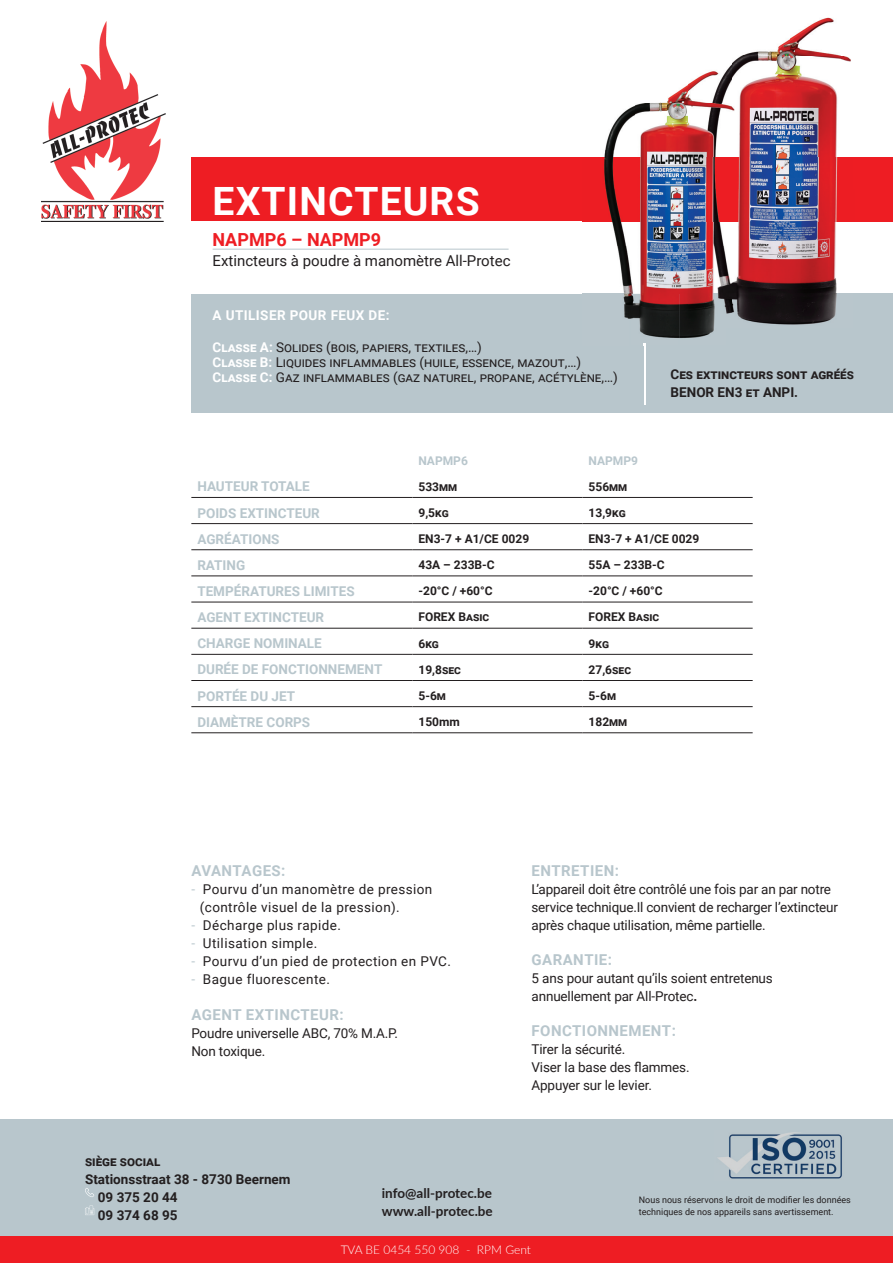
<style>
.page{position:relative;width:893px;height:1263px;background:#fff}
.page>*{position:absolute;margin:0;border:0;box-sizing:border-box;transform-origin:0 0}
.t1{font:700 39px "Roboto";letter-spacing:.03em;color:#fff}
.t2{font:700 18px "Roboto";color:#ee1d23}
.t3{font:700 15px "Roboto";letter-spacing:.03em;color:#b8c6cc}
.t4{font:15px "Roboto";color:#231f20}
.t5{font:13.5px/18px "Roboto";letter-spacing:-.01em;color:#231f20}
.t6{font:13.5px/18px "Roboto";letter-spacing:.03em;color:#231f20}
.t7{font:700 13.5px "Roboto";color:#b8c6cc}
.t8{font:700 13.5px/18px "Roboto";color:#231f20}
.t9{font:700 13.5px/18px "Lato";color:#231f20}
.t10{font:700 13.5px "Roboto";letter-spacing:.03em;color:#fff}
.t11{font:700 12px "Roboto";color:#231f20}
.t12{font:300 12px "Lato";color:#fff}
.t13{font:700 12px "Roboto";color:#b8c6cc}
.t14{font:9px/12px "Roboto";color:#231f20}
.s1{font-weight:700;color:#fff}
.s2{color:#b8c6cc}
.s3{font-weight:700}
</style>
<div class="page">
<div style="left:191px;top:294px;width:702px;height:118px;background:#b8c6cc"></div>
<hr style="left:644px;top:343px;width:1px;height:62px;background:#fff">
<div style="left:191px;top:157px;width:702px;height:64px;background:#ee1d23"></div>
<div style="left:0;top:1119px;width:893px;height:117px;background:#b8c6cc"></div>
<div style="left:0;top:1236px;width:893px;height:27px;background:#ee1d23"></div>
<svg style="left:85px;top:1205px;width:9px;height:10px"></svg>
<svg style="left:85px;top:1188px;width:9px;height:9px"></svg>
<img style="left:717px;top:1132px;width:125px;height:47px">
<hr style="left:213px;top:249px;width:296px;height:1px;background:#b8c6cc">
<img style="left:41px;top:22px;width:124px;height:200px">
<hr style="left:191px;top:497px;width:221px;height:1px;background:#231f20">
<hr style="left:412px;top:497px;width:171px;height:1px;background:#231f20">
<hr style="left:583px;top:497px;width:170px;height:1px;background:#231f20">
<hr style="left:191px;top:523px;width:221px;height:1px;background:#231f20">
<hr style="left:412px;top:523px;width:171px;height:1px;background:#231f20">
<hr style="left:583px;top:523px;width:170px;height:1px;background:#231f20">
<hr style="left:191px;top:549px;width:221px;height:1px;background:#231f20">
<hr style="left:412px;top:549px;width:171px;height:1px;background:#231f20">
<hr style="left:583px;top:549px;width:170px;height:1px;background:#231f20">
<hr style="left:191px;top:576px;width:221px;height:1px;background:#231f20">
<hr style="left:412px;top:576px;width:171px;height:1px;background:#231f20">
<hr style="left:583px;top:576px;width:170px;height:1px;background:#231f20">
<hr style="left:191px;top:602px;width:221px;height:1px;background:#231f20">
<hr style="left:412px;top:602px;width:171px;height:1px;background:#231f20">
<hr style="left:583px;top:602px;width:170px;height:1px;background:#231f20">
<hr style="left:191px;top:628px;width:221px;height:1px;background:#231f20">
<hr style="left:412px;top:628px;width:171px;height:1px;background:#231f20">
<hr style="left:583px;top:628px;width:170px;height:1px;background:#231f20">
<hr style="left:191px;top:654px;width:221px;height:1px;background:#231f20">
<hr style="left:412px;top:654px;width:171px;height:1px;background:#231f20">
<hr style="left:583px;top:654px;width:170px;height:1px;background:#231f20">
<hr style="left:191px;top:680px;width:221px;height:1px;background:#231f20">
<hr style="left:412px;top:680px;width:171px;height:1px;background:#231f20">
<hr style="left:583px;top:680px;width:170px;height:1px;background:#231f20">
<hr style="left:191px;top:706px;width:221px;height:1px;background:#231f20">
<hr style="left:412px;top:706px;width:171px;height:1px;background:#231f20">
<hr style="left:583px;top:706px;width:170px;height:1px;background:#231f20">
<hr style="left:191px;top:732px;width:221px;height:1px;background:#231f20">
<hr style="left:412px;top:732px;width:171px;height:1px;background:#231f20">
<hr style="left:583px;top:732px;width:170px;height:1px;background:#231f20">
<img style="left:741px;top:17px;width:106px;height:40px">
<img style="left:776px;top:57px;width:117px;height:268px">
<img style="left:582px;top:56px;width:194px;height:238px">
<img style="left:623px;top:294px;width:91px;height:52px">
<img style="left:689px;top:294px;width:87px;height:33px">
<h1 class="t1" style="left:213px;top:174px;width:269px">EXTINCTEURS</h1>
<h2 class="t2" style="left:213px;top:227px;width:170px">NAPMP6 – NAPMP9</h2>
<p class="t4" style="left:213px;top:250px;width:299px">Extincteurs à poudre à manomètre All-Protec</p>
<p class="t10" style="left:213px;top:305px;width:178px">A UTILISER POUR FEUX DE:</p>
<p class="t5" style="left:213px;top:339px;width:407px;line-height:15px"><span class="s1">CLASSE A:</span> SOLIDES (BOIS, PAPIERS, TEXTILES,…)<br><span class="s1">CLASSE B:</span> LIQUIDES INFLAMMABLES (HUILE, ESSENCE, MAZOUT,…)<br><span class="s1">CLASSE C:</span> GAZ INFLAMMABLES (GAZ NATUREL, PROPANE, ACÉTYLÈNE,…)</p>
<p class="t13" style="left:418px;top:453px;width:51px">NAPMP6</p>
<p class="t13" style="left:589px;top:453px;width:51px">NAPMP9</p>
<p class="t8" style="left:671px;top:364px;width:185px">CES EXTINCTEURS SONT AGRÉÉS<br>BENOR EN3 ET ANPI.</p>
<p class="t7" style="left:197px;top:477px;width:114px">HAUTEUR TOTALE</p>
<p class="t11" style="left:418px;top:478px;width:40px">533MM</p>
<p class="t11" style="left:589px;top:478px;width:40px">556MM</p>
<p class="t7" style="left:197px;top:503px;width:124px">POIDS EXTINCTEUR</p>
<p class="t11" style="left:418px;top:504px;width:32px">9,5KG</p>
<p class="t11" style="left:589px;top:504px;width:39px">13,9KG</p>
<p class="t7" style="left:197px;top:529px;width:84px">AGRÉATIONS</p>
<p class="t11" style="left:418px;top:530px;width:112px">EN3-7 + A1/CE 0029</p>
<p class="t11" style="left:589px;top:530px;width:112px">EN3-7 + A1/CE 0029</p>
<p class="t7" style="left:197px;top:556px;width:49px">RATING</p>
<p class="t11" style="left:418px;top:556px;width:78px">43A – 233B-C</p>
<p class="t11" style="left:589px;top:556px;width:78px">55A – 233B-C</p>
<p class="t7" style="left:197px;top:582px;width:159px">TEMPÉRATURES LIMITES</p>
<p class="t11" style="left:418px;top:583px;width:76px">-20°C / +60°C</p>
<p class="t11" style="left:589px;top:583px;width:76px">-20°C / +60°C</p>
<p class="t7" style="left:197px;top:608px;width:128px">AGENT EXTINCTEUR</p>
<p class="t11" style="left:418px;top:609px;width:72px">FOREX BASIC</p>
<p class="t11" style="left:589px;top:609px;width:72px">FOREX BASIC</p>
<p class="t7" style="left:197px;top:634px;width:126px">CHARGE NOMINALE</p>
<p class="t11" style="left:418px;top:635px;width:22px">6KG</p>
<p class="t11" style="left:589px;top:635px;width:22px">9KG</p>
<p class="t7" style="left:197px;top:660px;width:187px">DURÉE DE FONCTIONNEMENT</p>
<p class="t11" style="left:418px;top:661px;width:44px">19,8SEC</p>
<p class="t11" style="left:589px;top:661px;width:44px">27,6SEC</p>
<p class="t7" style="left:197px;top:686px;width:99px">PORTÉE DU JET</p>
<p class="t11" style="left:418px;top:687px;width:29px">5-6M</p>
<p class="t11" style="left:589px;top:687px;width:29px">5-6M</p>
<p class="t7" style="left:197px;top:712px;width:114px">DIAMÈTRE CORPS</p>
<p class="t11" style="left:418px;top:713px;width:43px">150mm</p>
<p class="t11" style="left:589px;top:713px;width:40px">182MM</p>
<p class="t3" style="left:191px;top:860px;width:96px">AVANTAGES:</p>
<p class="t6" style="left:200px;top:880px;width:234px;text-indent:-9px"><span class="s2">-</span> Pourvu d’un manomètre de pression (contrôle visuel de la pression).</p>
<p class="t6" style="left:191px;top:916px;width:151px"><span class="s2">-</span> Décharge plus rapide.</p>
<p class="t6" style="left:191px;top:934px;width:128px"><span class="s2">-</span> Utilisation simple.</p>
<p class="t6" style="left:191px;top:952px;width:261px"><span class="s2">-</span> Pourvu d’un pied de protection en PVC.</p>
<p class="t6" style="left:191px;top:970px;width:140px"><span class="s2">-</span> Bague fluorescente.</p>
<p class="t3" style="left:191px;top:1004px;width:154px">AGENT EXTINCTEUR:</p>
<p class="t5" style="left:191px;top:1024px;width:208px">Poudre universelle ABC, 70% M.A.P.<br>Non toxique.</p>
<p class="t3" style="left:531px;top:860px;width:89px">ENTRETIEN:</p>
<p class="t5" style="left:531px;top:880px;width:308px">L’appareil doit être contrôlé une fois par an par notre service technique.Il convient de recharger l’extincteur après chaque utilisation, même partielle.</p>
<p class="t3" style="left:531px;top:949px;width:82px">GARANTIE:</p>
<p class="t5" style="left:531px;top:969px;width:243px">5 ans pour autant qu’ils soient entretenus annuellement par All-Protec<span class="s3">.</span></p>
<p class="t3" style="left:531px;top:1020px;width:146px">FONCTIONNEMENT:</p>
<p class="t5" style="left:531px;top:1040px;width:160px">Tirer la sécurité.<br>Viser la base des flammes.<br>Appuyer sur le levier.</p>
<p class="t8" style="left:85px;top:1151px;width:77px">SIÈGE SOCIAL</p>
<p class="t8" style="left:85px;top:1169px;width:207px">Stationsstraat 38 - 8730 Beernem</p>
<p class="t8" style="left:98px;top:1187px;width:81px">09 375 20 44</p>
<p class="t8" style="left:98px;top:1205px;width:81px">09 374 68 95</p>
<p class="t9" style="left:382px;top:1184px;width:112px">info@all-protec.be www.all-protec.be</p>
<p class="t12" style="left:341px;top:1241px;width:192px">TVA BE 0454 550 908 - RPM Gent</p>
<p class="t14" style="left:639px;top:1193px;width:214px">Nous nous réservons le droit de modifier les données techniques de nos appareils sans avertissement.</p>
</div>
